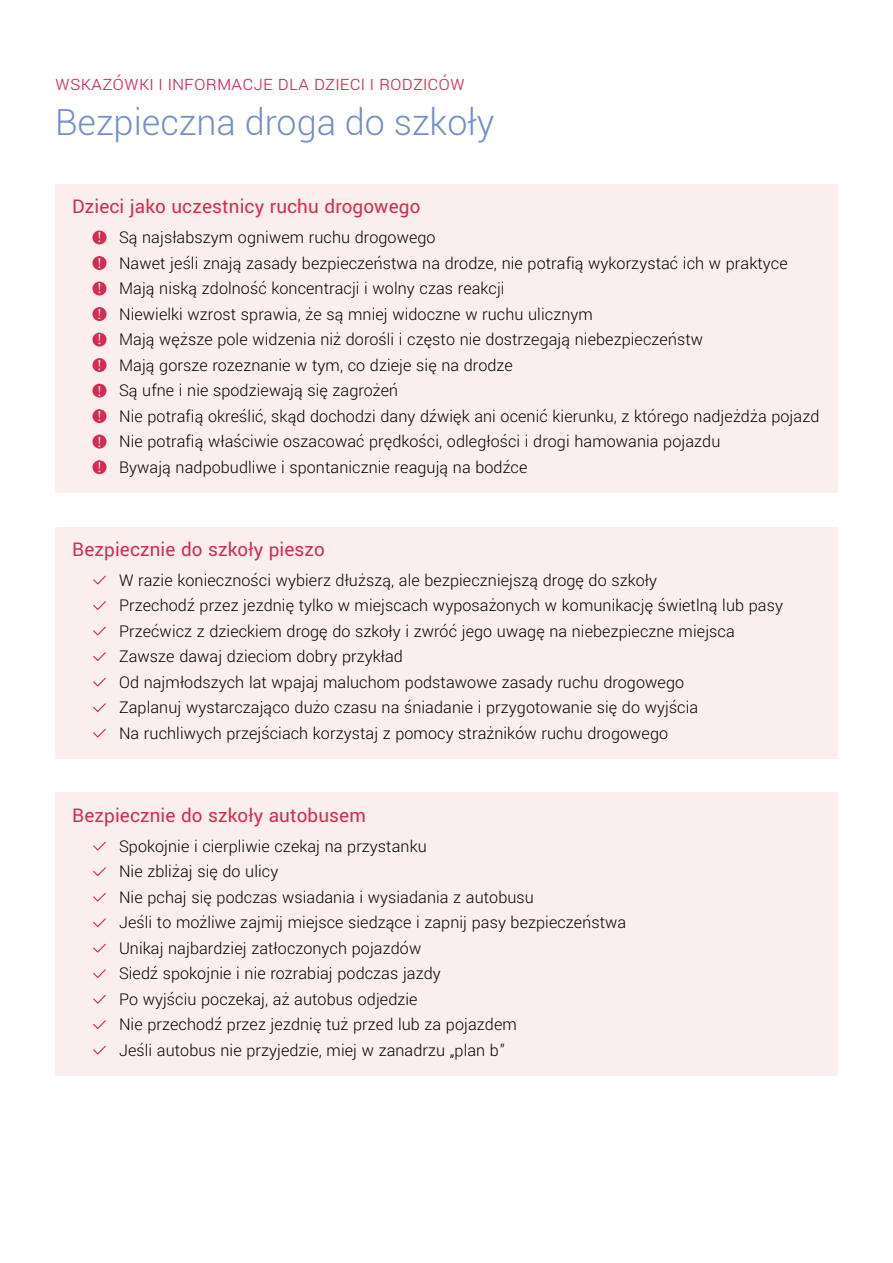
<style>
.page{position:relative;width:893px;height:1263px;background:#fff}
.page>*{position:absolute;margin:0;border:0;box-sizing:border-box;transform-origin:0 0}
.t1{font:300 36px "Roboto";color:#748fc9}
.t2{font:21px "Yantramanav";letter-spacing:.005em;color:#d32c53}
.t3{font:300 19.5px "Roboto";color:#d32c53}
.t4{font:300 18px/25.5px "Yantramanav";letter-spacing:.005em;color:#000}
.t5{font:15px/25.5px "Minion Pro";color:#faedec;text-align:justify}
</style>
<div class="page">
<div style="left:55px;top:184px;width:783px;height:309px;background:#faefed"></div>
<div style="left:55px;top:793px;width:783px;height:283px;background:#faefed"></div>
<div style="left:55px;top:527px;width:783px;height:232px;background:#faefed"></div>
<svg style="left:93px;top:841px;width:13px;height:10px"></svg>
<svg style="left:93px;top:575px;width:13px;height:10px"></svg>
<svg style="left:93px;top:969px;width:13px;height:9px"></svg>
<svg style="left:93px;top:703px;width:13px;height:9px"></svg>
<svg style="left:93px;top:728px;width:13px;height:10px"></svg>
<svg style="left:93px;top:867px;width:13px;height:9px"></svg>
<svg style="left:93px;top:601px;width:13px;height:9px"></svg>
<svg style="left:93px;top:994px;width:13px;height:10px"></svg>
<svg style="left:93px;top:892px;width:13px;height:10px"></svg>
<svg style="left:93px;top:626px;width:13px;height:10px"></svg>
<svg style="left:93px;top:918px;width:13px;height:9px"></svg>
<svg style="left:93px;top:652px;width:13px;height:9px"></svg>
<svg style="left:93px;top:1020px;width:13px;height:9px"></svg>
<svg style="left:93px;top:943px;width:13px;height:10px"></svg>
<svg style="left:93px;top:677px;width:13px;height:10px"></svg>
<svg style="left:93px;top:1045px;width:13px;height:10px"></svg>
<div style="left:92px;top:231px;width:15px;height:13px;background:#d32c53;border-radius:50%"></div>
<div style="left:92px;top:256px;width:15px;height:14px;background:#d32c53;border-radius:50%"></div>
<div style="left:92px;top:282px;width:15px;height:13px;background:#d32c53;border-radius:50%"></div>
<div style="left:92px;top:307px;width:15px;height:14px;background:#d32c53;border-radius:50%"></div>
<div style="left:92px;top:333px;width:15px;height:14px;background:#d32c53;border-radius:50%"></div>
<div style="left:92px;top:358px;width:15px;height:14px;background:#d32c53;border-radius:50%"></div>
<div style="left:92px;top:384px;width:15px;height:14px;background:#d32c53;border-radius:50%"></div>
<div style="left:92px;top:409px;width:15px;height:14px;background:#d32c53;border-radius:50%"></div>
<div style="left:92px;top:435px;width:15px;height:14px;background:#d32c53;border-radius:50%"></div>
<div style="left:92px;top:460px;width:15px;height:14px;background:#d32c53;border-radius:50%"></div>
<p class="t3" style="left:55px;top:70px;width:410px">Wskazówki i informacje dla dzieci i rodziców</p>
<h1 class="t1" style="left:55px;top:97px;width:440px">Bezpieczna droga do szkoły</h1>
<p class="t2" style="left:72px;top:194px;width:350px">Dzieci jako uczestnicy ruchu drogowego</p>
<p class="t4" style="left:119px;top:225px;width:702px">Są najsłabszym ogniwem ruchu drogowego<br>Nawet jeśli znają zasady bezpieczeństwa na drodze, nie potrafią wykorzystać ich w praktyce Mają niską zdolność koncentracji i wolny czas reakcji<br>Niewielki wzrost sprawia, że są mniej widoczne w ruchu ulicznym<br>Mają węższe pole widzenia niż dorośli i często nie dostrzegają niebezpieczeństw<br>Mają gorsze rozeznanie w tym, co dzieje się na drodze<br>Są ufne i nie spodziewają się zagrożeń<br>Nie potrafią określić, skąd dochodzi dany dźwięk ani ocenić kierunku, z którego nadjeżdża pojazd Nie potrafią właściwie oszacować prędkości, odległości i drogi hamowania pojazdu<br>Bywają nadpobudliwe i spontanicznie reagują na bodźce</p>
<p class="t5" style="left:97px;top:225px;width:6px">! ! ! ! ! ! ! ! ! !</p>
<p class="t2" style="left:72px;top:536px;width:254px">Bezpiecznie do szkoły pieszo</p>
<p class="t4" style="left:119px;top:567px;width:665px">W razie konieczności wybierz dłuższą, ale bezpieczniejszą drogę do szkoły<br>Przechodź przez jezdnię tylko w miejscach wyposażonych w komunikację świetlną lub pasy Przećwicz z dzieckiem drogę do szkoły i zwróć jego uwagę na niebezpieczne miejsca Zawsze dawaj dzieciom dobry przykład<br>Od najmłodszych lat wpajaj maluchom podstawowe zasady ruchu drogowego<br>Zaplanuj wystarczająco dużo czasu na śniadanie i przygotowanie się do wyjścia<br>Na ruchliwych przejściach korzystaj z pomocy strażników ruchu drogowego</p>
<p class="t2" style="left:72px;top:802px;width:295px">Bezpiecznie do szkoły autobusem</p>
<p class="t4" style="left:119px;top:833px;width:509px">Spokojnie i cierpliwie czekaj na przystanku<br>Nie zbliżaj się do ulicy<br>Nie pchaj się podczas wsiadania i wysiadania z autobusu<br>Jeśli to możliwe zajmij miejsce siedzące i zapnij pasy bezpieczeństwa Unikaj najbardziej zatłoczonych pojazdów<br>Siedź spokojnie i nie rozrabiaj podczas jazdy<br>Po wyjściu poczekaj, aż autobus odjedzie<br>Nie przechodź przez jezdnię tuż przed lub za pojazdem<br>Jeśli autobus nie przyjedzie, miej w zanadrzu „plan b”</p>
</div>
